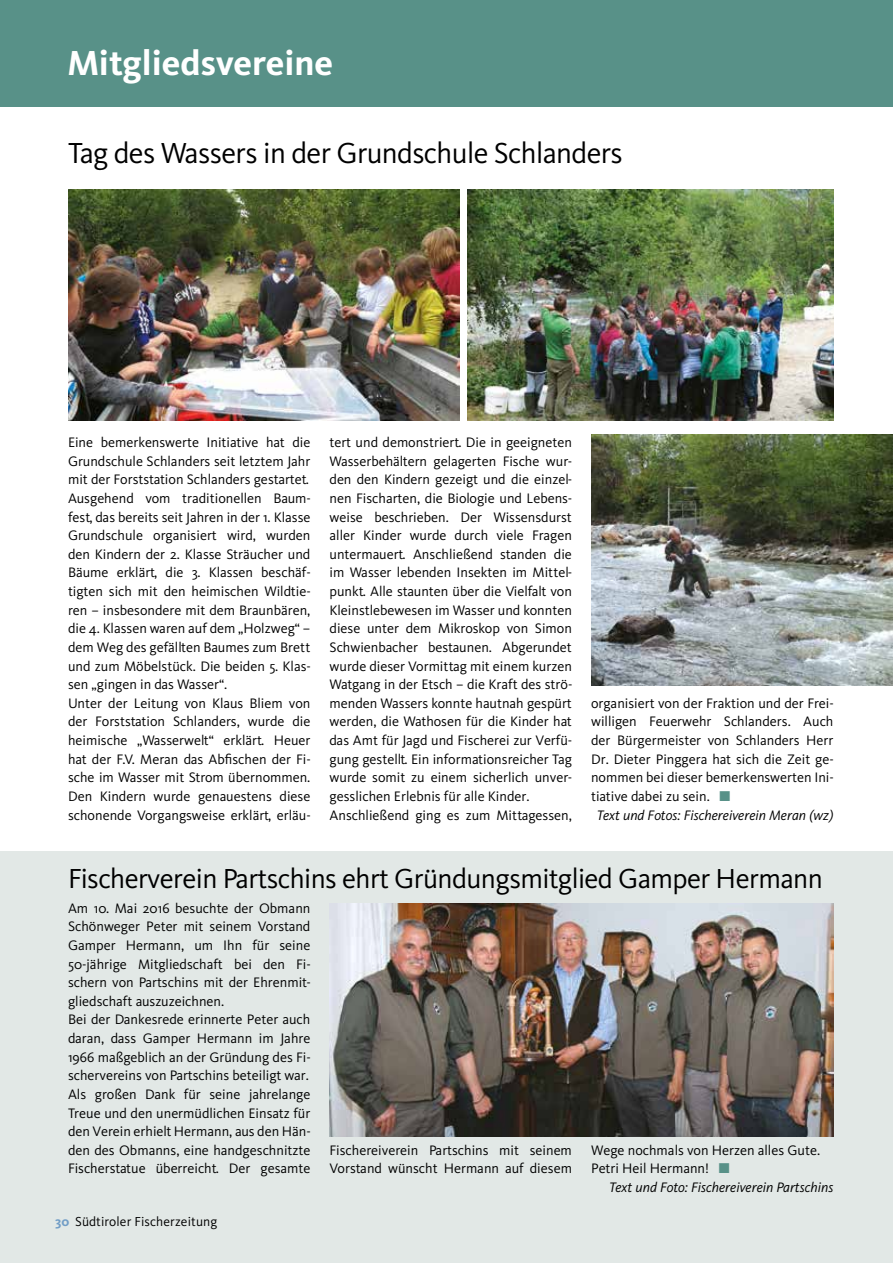
<style>
.page{position:relative;width:893px;height:1263px;background:#fff}
.page>*{position:absolute;margin:0;border:0;box-sizing:border-box;transform-origin:0 0}
.t1{font:700 36px "Kievit";color:#fff}
.t2{font:30px "Kievit";letter-spacing:-.02em;color:#000}
.t3{font:28.5px "Kievit";letter-spacing:-.02em;color:#000}
.t4{font:14.25px/18.6px "Kievit";color:#000}
.t5{font:italic 14.25px "Kievit";color:#000}
.t6{font:13.5px "Kievit";letter-spacing:.01em;color:#000}
.s1{color:#589188}
.s2{font-weight:700;color:#719dc6}
</style>
<div class="page">
<div style="left:0;top:851px;width:892px;height:412px;background:#e2e8e6"></div>
<div style="left:0;top:0;width:893px;height:106px;background:#589188"></div>
<img style="left:68px;top:189px;width:392px;height:232px">
<img style="left:468px;top:189px;width:365px;height:232px">
<img style="left:591px;top:435px;width:302px;height:251px">
<img style="left:330px;top:904px;width:503px;height:232px">
<h1 class="t1" style="left:67px;top:41px;width:267px">Mitgliedsvereine</h1>
<h2 class="t2" style="left:68px;top:136px;width:556px">Tag des Wassers in der Grundschule Schlanders</h2>
<p class="t4" style="left:68px;top:433px;width:244px">Eine bemerkenswerte Initiative hat die Grundschule Schlanders seit letztem Jahr mit der Forststation Schlanders gestartet.<br>Ausgehend vom traditionellen Baum&shy;fest, das bereits seit Jahren in der 1. Klasse Grundschule organisiert wird, wurden den Kindern der 2. Klasse Sträucher und Bäume erklärt, die 3. Klassen beschäf&shy;tigten sich mit den heimischen Wildtie&shy;ren – insbesondere mit dem Braunbären, die 4. Klassen waren auf dem „Holzweg“ – dem Weg des gefällten Baumes zum Brett und zum Möbelstück. Die beiden 5. Klas&shy;sen „gingen in das Wasser“.<br>Unter der Leitung von Klaus Bliem von der Forststation Schlanders, wurde die heimische „Wasserwelt“ erklärt. Heuer hat der F.V. Meran das Abfischen der Fi&shy;sche im Wasser mit Strom übernommen.<br>Den Kindern wurde genauestens diese schonende Vorgangsweise erklärt, erläu-</p>
<p class="t4" style="left:330px;top:433px;width:244px">tert und demonstriert. Die in geeigneten Wasserbehältern gelagerten Fische wur&shy;den den Kindern gezeigt und die einzel&shy;nen Fischarten, die Biologie und Lebens&shy;weise beschrieben. Der Wissensdurst aller Kinder wurde durch viele Fragen untermauert. Anschließend standen die im Wasser lebenden Insekten im Mittel&shy;punkt. Alle staunten über die Vielfalt von Kleinstlebewesen im Wasser und konnten diese unter dem Mikroskop von Simon Schwienbacher bestaunen. Abgerundet wurde dieser Vormittag mit einem kurzen Watgang in der Etsch – die Kraft des strö&shy;menden Wassers konnte hautnah gespürt werden, die Wathosen für die Kinder hat das Amt für Jagd und Fischerei zur Verfü&shy;gung gestellt. Ein informationsreicher Tag wurde somit zu einem sicherlich unver&shy;gesslichen Erlebnis für alle Kinder.<br>Anschließend ging es zum Mittagessen,</p>
<p class="t4" style="left:591px;top:694px;width:244px">organisiert von der Fraktion und der Frei-</p>
<p class="t4" style="left:591px;top:712px;width:244px">willigen Feuerwehr Schlanders. Auch</p>
<p class="t4" style="left:591px;top:731px;width:244px">der Bürgermeister von Schlanders Herr</p>
<p class="t4" style="left:591px;top:750px;width:244px">Dr. Dieter Pinggera hat sich die Zeit ge-</p>
<p class="t4" style="left:591px;top:768px;width:244px">nommen bei dieser bemerkenswerten Ini-</p>
<p class="t4" style="left:591px;top:787px;width:141px">tiative dabei zu sein. <span class="s1">■</span></p>
<p class="t5" style="left:597px;top:806px;width:238px">Text und Fotos: Fischereiverein Meran (wz)</p>
<h3 class="t3" style="left:68px;top:862px;width:756px">Fischerverein Partschins ehrt Gründungsmitglied Gamper Hermann</h3>
<p class="t4" style="left:68px;top:899px;width:244px">Am 10. Mai 2016 besuchte der Obmann Schönweger Peter mit seinem Vorstand Gamper Hermann, um Ihn für seine 50-jährige Mitgliedschaft bei den Fi&shy;schern von Partschins mit der Ehrenmit&shy;gliedschaft auszuzeichnen.<br>Bei der Dankesrede erinnerte Peter auch daran, dass Gamper Hermann im Jahre 1966 maßgeblich an der Gründung des Fi&shy;schervereins von Partschins beteiligt war.<br>Als großen Dank für seine jahrelange Treue und den unermüdlichen Einsatz für den Verein erhielt Hermann, aus den Hän&shy;den des Obmanns, eine handgeschnitzte Fischerstatue überreicht. Der gesamte</p>
<p class="t6" style="left:55px;top:1214px;width:164px"><span class="s2">30</span> Südtiroler Fischerzeitung</p>
<p class="t4" style="left:330px;top:1141px;width:244px">Fischereiverein Partschins mit seinem<br>Vorstand wünscht Hermann auf diesem</p>
<p class="t4" style="left:591px;top:1141px;width:231px">Wege nochmals von Herzen alles Gute.<br>Petri Heil Hermann! <span class="s1">■</span></p>
<p class="t5" style="left:609px;top:1179px;width:226px">Text und Foto: Fischereiverein Partschins</p>
</div>
